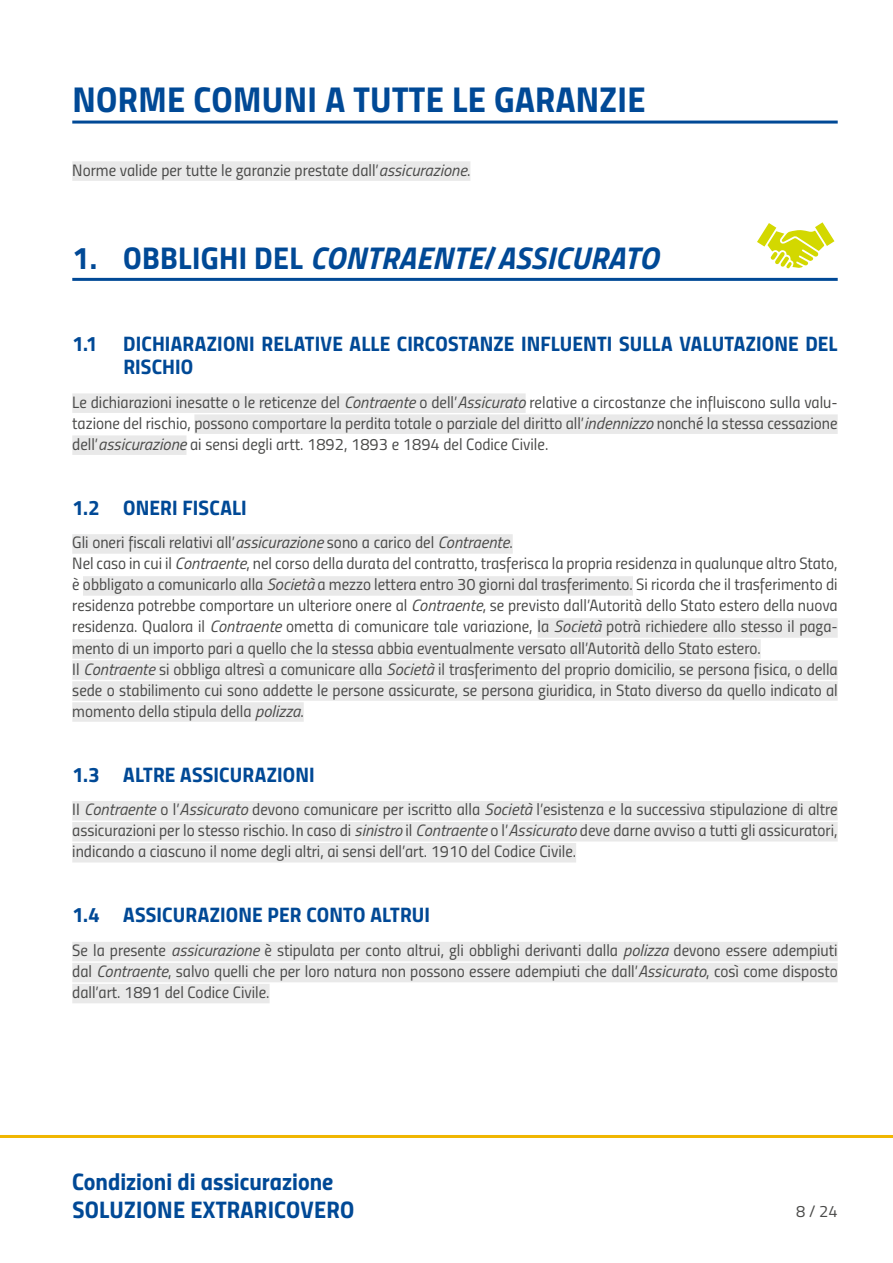
<style>
.page{position:relative;width:893px;height:1263px;background:#fff}
.page>*{position:absolute;margin:0;border:0;box-sizing:border-box;transform-origin:0 0}
.t1{font:36px "Titillium Bold Upright";letter-spacing:.01em;color:#004996}
.t2{font:italic 700 31.5px "Titillium";letter-spacing:.01em;color:#004996}
.t3{font:24px/28.5px "Titillium Bold Upright";color:#004996}
.t4{font:21px/22.5px "Titillium Bold Upright";letter-spacing:.005em;color:#004996}
.t5{font:16.5px/21px "Titillium Regular Upright";color:#4a4a49;text-align:justify}
.s1{font-family:"Titillium";font-style:italic}
.s2{font-family:"Titillium Bold Upright";font-weight:400;font-style:normal}
</style>
<div class="page">
<hr style="left:0;top:1135px;width:893px;height:3px;background:#f0b600">
<hr style="left:72px;top:121px;width:766px;height:3px;background:#004996">
<div style="left:72px;top:161px;width:398px;height:20px;background:#e9e9e9"></div>
<hr style="left:72px;top:278px;width:766px;height:3px;background:#004996">
<div style="left:72px;top:393px;width:454px;height:20px;background:#e9e9e9"></div>
<div style="left:194px;top:414px;width:644px;height:20px;background:#e9e9e9"></div>
<div style="left:72px;top:435px;width:115px;height:20px;background:#e9e9e9"></div>
<div style="left:72px;top:534px;width:441px;height:20px;background:#e9e9e9"></div>
<div style="left:83px;top:576px;width:550px;height:20px;background:#e9e9e9"></div>
<div style="left:537px;top:618px;width:301px;height:20px;background:#e9e9e9"></div>
<div style="left:72px;top:639px;width:689px;height:20px;background:#e9e9e9"></div>
<div style="left:72px;top:660px;width:766px;height:20px;background:#e9e9e9"></div>
<div style="left:72px;top:681px;width:766px;height:20px;background:#e9e9e9"></div>
<div style="left:72px;top:702px;width:232px;height:20px;background:#e9e9e9"></div>
<div style="left:72px;top:801px;width:766px;height:19px;background:#e9e9e9"></div>
<div style="left:72px;top:822px;width:766px;height:19px;background:#e9e9e9"></div>
<div style="left:72px;top:843px;width:504px;height:19px;background:#e9e9e9"></div>
<div style="left:72px;top:942px;width:766px;height:19px;background:#e9e9e9"></div>
<div style="left:72px;top:963px;width:766px;height:19px;background:#e9e9e9"></div>
<div style="left:72px;top:984px;width:198px;height:19px;background:#e9e9e9"></div>
<svg style="left:757px;top:222px;width:77px;height:46px"></svg>
<h1 class="t1" style="left:72px;top:71px;width:575px">NORME COMUNI A TUTTE LE GARANZIE</h1>
<p class="t5" style="left:72px;top:158px;width:400px">Norme valide per tutte le garanzie prestate dall’<span class="s1">assicurazione</span>.</p>
<h2 class="t2" style="left:72px;top:234px;width:588px"><span class="s2">1. OBBLIGHI DEL</span> CONTRAENTE<span class="s2">/</span>ASSICURATO</h2>
<p class="t4" style="left:123px;top:331px;width:716px;text-indent:-51px">1.1 DICHIARAZIONI RELATIVE ALLE CIRCOSTANZE INFLUENTI SULLA VALUTAZIONE DEL<br>RISCHIO</p>
<p class="t5" style="left:72px;top:390px;width:767px">Le dichiarazioni inesatte o le reticenze del <span class="s1">Contraente</span> o dell’<span class="s1">Assicurato</span> relative a circostanze che influiscono sulla valu&shy;tazione del rischio, possono comportare la perdita totale o parziale del diritto all’<span class="s1">indennizzo</span> nonché la stessa cessazione dell’<span class="s1">assicurazione</span> ai sensi degli artt. 1892, 1893 e 1894 del Codice Civile.</p>
<p class="t4" style="left:72px;top:495px;width:176px">1.2 ONERI FISCALI</p>
<p class="t5" style="left:72px;top:531px;width:767px;text-align:left">Gli oneri fiscali relativi all’<span class="s1">assicurazione</span> sono a carico del <span class="s1">Contraente</span>.<br>Nel caso in cui il <span class="s1">Contraente</span>, nel corso della durata del contratto, trasferisca la propria residenza in qualunque altro Stato, è obbligato a comunicarlo alla <span class="s1">Società</span> a mezzo lettera entro 30 giorni dal trasferimento. Si ricorda che il trasferimento di residenza potrebbe comportare un ulteriore onere al <span class="s1">Contraente</span>, se previsto dall’Autorità dello Stato estero della nuova residenza. Qualora il <span class="s1">Contraente</span> ometta di comunicare tale variazione, la <span class="s1">Società</span> potrà richiedere allo stesso il paga&shy;mento di un importo pari a quello che la stessa abbia eventualmente versato all’Autorità dello Stato estero.<br>Il <span class="s1">Contraente</span> si obbliga altresì a comunicare alla <span class="s1">Società</span> il trasferimento del proprio domicilio, se persona fisica, o della sede o stabilimento cui sono addette le persone assicurate, se persona giuridica, in Stato diverso da quello indicato al momento della stipula della <span class="s1">polizza</span>.</p>
<p class="t4" style="left:72px;top:762px;width:244px">1.3 ALTRE ASSICURAZIONI</p>
<p class="t5" style="left:72px;top:798px;width:767px">II <span class="s1">Contraente</span> o l’<span class="s1">Assicurato</span> devono comunicare per iscritto alla <span class="s1">Società</span> l’esistenza e la successiva stipulazione di altre assicurazioni per lo stesso rischio. In caso di <span class="s1">sinistro</span> il <span class="s1">Contraente</span> o l’<span class="s1">Assicurato</span> deve darne avviso a tutti gli assicuratori, indicando a ciascuno il nome degli altri, ai sensi dell’art. 1910 del Codice Civile.</p>
<p class="t4" style="left:72px;top:902px;width:359px">1.4 ASSICURAZIONE PER CONTO ALTRUI</p>
<p class="t5" style="left:72px;top:939px;width:767px">Se la presente <span class="s1">assicurazione</span> è stipulata per conto altrui, gli obblighi derivanti dalla <span class="s1">polizza</span> devono essere adempiuti dal <span class="s1">Contraente</span>, salvo quelli che per loro natura non possono essere adempiuti che dall’<span class="s1">Assicurato</span>, così come disposto dall’art. 1891 del Codice Civile.</p>
<h3 class="t3" style="left:72px;top:1165px;width:284px">Condizioni di assicurazione<br>SOLUZIONE EXTRARICOVERO</h3>
<p class="t5" style="left:796px;top:1200px;width:43px">8 / 24</p>
</div>
